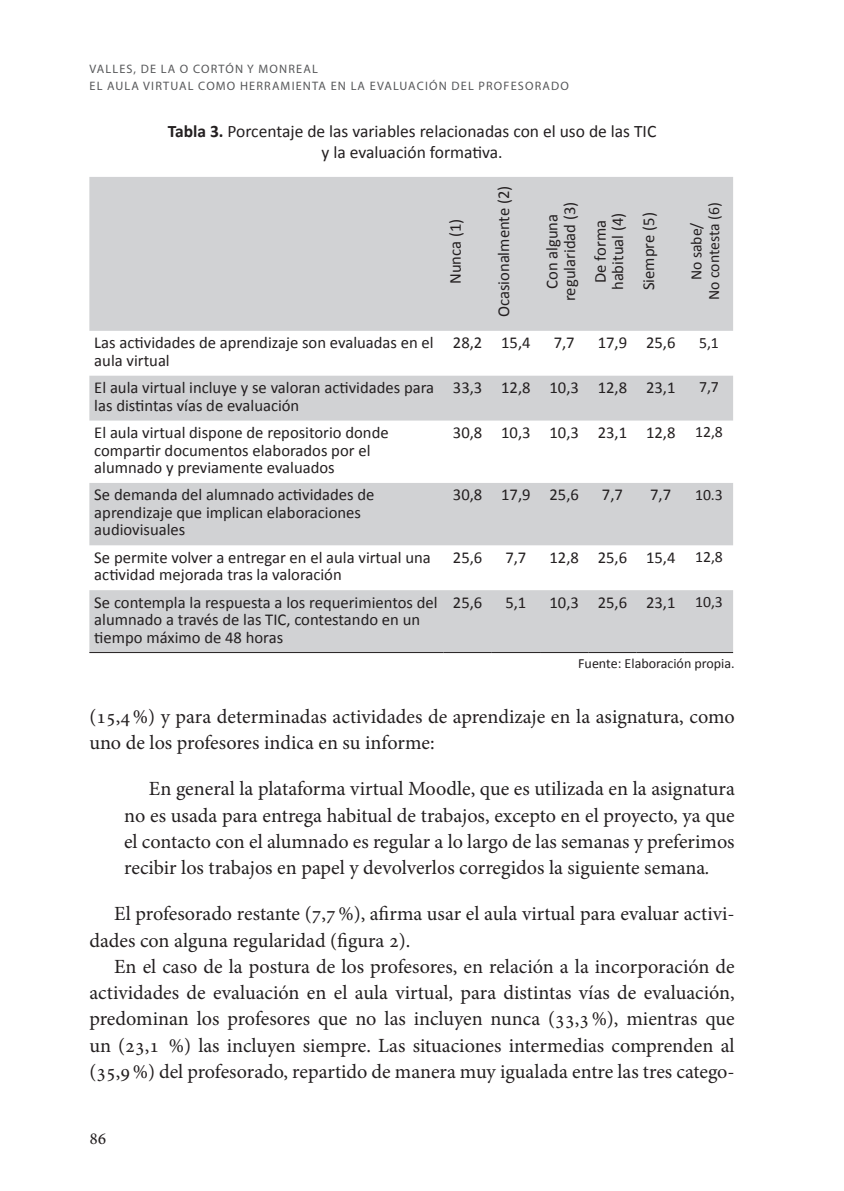
<style>
.page{position:relative;width:844px;height:1191px;background:#fff}
.page>*{position:absolute;margin:0;border:0;box-sizing:border-box;transform-origin:0 0}
.t1{font:20.12px/26.2px "Minion Pro";color:#231f20}
.t2{font:17.5px/21px "Calibri";color:#231f20;text-align:center}
.t3{font:17.5px "Minion Pro";color:#231f20}
.t4{font:16.62px/17.5px "Calibri";color:#231f20}
.t5{font:15.75px/17.5px "Calibri";color:#231f20;text-align:center}
.t6{font:14px "Calibri";color:#231f20}
.t7{font:12.25px/17.5px "Myriad Pro";letter-spacing:.095em;color:#57585a}
.s1{font-weight:700}
.s2{font-size:15.75px}
.s3{font-style:italic}
</style>
<div class="page">
<svg style="left:89px;top:177px;width:644px;height:475px;fill:#d1d2d4"></svg>
<hr style="left:89px;top:652px;width:354px;height:1px;background:#231f20">
<hr style="left:443px;top:652px;width:48px;height:1px;background:#231f20">
<hr style="left:491px;top:652px;width:49px;height:1px;background:#231f20">
<hr style="left:540px;top:652px;width:48px;height:1px;background:#231f20">
<hr style="left:588px;top:652px;width:48px;height:1px;background:#231f20">
<hr style="left:636px;top:652px;width:48px;height:1px;background:#231f20">
<hr style="left:684px;top:652px;width:49px;height:1px;background:#231f20">
<p class="t7" style="left:89px;top:60px;width:481px">VALLES, DE LA O CORTÓN Y MONREAL<br>EL AULA VIRTUAL COMO HERRAMIENTA EN LA EVALUACIÓN DEL PROFESORADO</p>
<p class="t2" style="left:168px;top:121px;width:490px"><span class="s1">Tabla 3.</span> Porcentaje de las variables relacionadas con el uso de las TIC y la evaluación formativa.</p>
<p class="t4" style="left:446px;top:284px;width:67px;rotate:-90deg">Nunca (1)</p>
<p class="t4" style="left:495px;top:317px;width:133px;rotate:-90deg">Ocasionalmente (2)</p>
<p class="t4" style="left:543px;top:301px;width:101px;text-align:center;rotate:-90deg">Con alguna regularidad (3)</p>
<p class="t4" style="left:591px;top:290px;width:79px;text-align:center;rotate:-90deg">De forma habitual (4)</p>
<p class="t4" style="left:639px;top:290px;width:79px;rotate:-90deg">Siempre (5)</p>
<p class="t5" style="left:687px;top:300px;width:99px;rotate:-90deg">No sabe/<br>No contesta (6)</p>
<p class="t4" style="left:94px;top:334px;width:341px">Las actividades de aprendizaje son evaluadas en el aula virtual</p>
<p class="t4" style="left:453px;top:334px;width:79px">28,2 15,4</p>
<p class="t4" style="left:553px;top:334px;width:23px">7,7</p>
<p class="t4" style="left:597px;top:334px;width:79px">17,9 25,6</p>
<p class="t5" style="left:698px;top:334px;width:21px">5,1</p>
<p class="t4" style="left:94px;top:379px;width:341px">El aula virtual incluye y se valoran actividades para las distintas vías de evaluación</p>
<p class="t4" style="left:453px;top:379px;width:224px">33,3 12,8 10,3 12,8 23,1</p>
<p class="t5" style="left:698px;top:378px;width:21px">7,7</p>
<p class="t4" style="left:94px;top:424px;width:296px">El aula virtual dispone de repositorio donde compartir documentos elaborados por el alumnado y previamente evaluados</p>
<p class="t4" style="left:453px;top:424px;width:271px">30,8 10,3 10,3 23,1 12,8 <span class="s2">12,8</span></p>
<p class="t4" style="left:94px;top:486px;width:281px">Se demanda del alumnado actividades de aprendizaje que implican elaboraciones audiovisuales</p>
<p class="t4" style="left:453px;top:486px;width:127px">30,8 17,9 25,6</p>
<p class="t4" style="left:601px;top:486px;width:23px">7,7</p>
<p class="t4" style="left:650px;top:486px;width:23px">7,7</p>
<p class="t5" style="left:694px;top:486px;width:29px">10.3</p>
<p class="t4" style="left:94px;top:548px;width:338px">Se permite volver a entregar en el aula virtual una actividad mejorada tras la valoración</p>
<p class="t4" style="left:453px;top:548px;width:31px">25,6</p>
<p class="t4" style="left:505px;top:548px;width:23px">7,7</p>
<p class="t4" style="left:549px;top:548px;width:175px">12,8 25,6 15,4 <span class="s2">12,8</span></p>
<p class="t4" style="left:94px;top:593px;width:345px">Se contempla la respuesta a los requerimientos del alumnado a través de las TIC, contestando en un tiempo máximo de 48 horas</p>
<p class="t4" style="left:453px;top:593px;width:31px">25,6</p>
<p class="t4" style="left:505px;top:593px;width:23px">5,1</p>
<p class="t4" style="left:549px;top:593px;width:175px">10,3 25,6 23,1 <span class="s2">10,3</span></p>
<p class="t6" style="left:578px;top:654px;width:158px">Fuente: Elaboración propia.</p>
<p class="t1" style="left:89px;top:703px;width:646px">(15,4%) y para determinadas actividades de aprendizaje en la asignatura, como uno de los profesores indica en su informe:</p>
<p class="t1" style="left:124px;top:776px;width:612px;text-align:justify;text-indent:25px">En general la plataforma virtual Moodle, que es utilizada en la asignatura no es usada para entrega habitual de trabajos, excepto en el proyecto, ya que el contacto con el alumnado es regular a lo largo de las semanas y preferimos recibir los trabajos en papel y devolverlos corregidos la siguiente semana<span class="s3">.</span></p>
<p class="t1" style="left:89px;top:900px;width:646px;text-indent:25px">El profesorado restante (7,7%), afirma usar el aula virtual para evaluar activi&shy;dades con alguna regularidad (figura 2).</p>
<p class="t1" style="left:89px;top:953px;width:646px;text-align:justify;text-indent:25px">En el caso de la postura de los profesores, en relación a la incorporación de actividades de evaluación en el aula virtual, para distintas vías de evaluación, predominan los profesores que no las incluyen nunca (33,3%), mientras que un (23,1 %) las incluyen siempre. Las situaciones intermedias comprenden al (35,9%) del profesorado, repartido de manera muy igualada entre las tres catego-</p>
<p class="t3" style="left:89px;top:1126px;width:19px">86</p>
</div>
